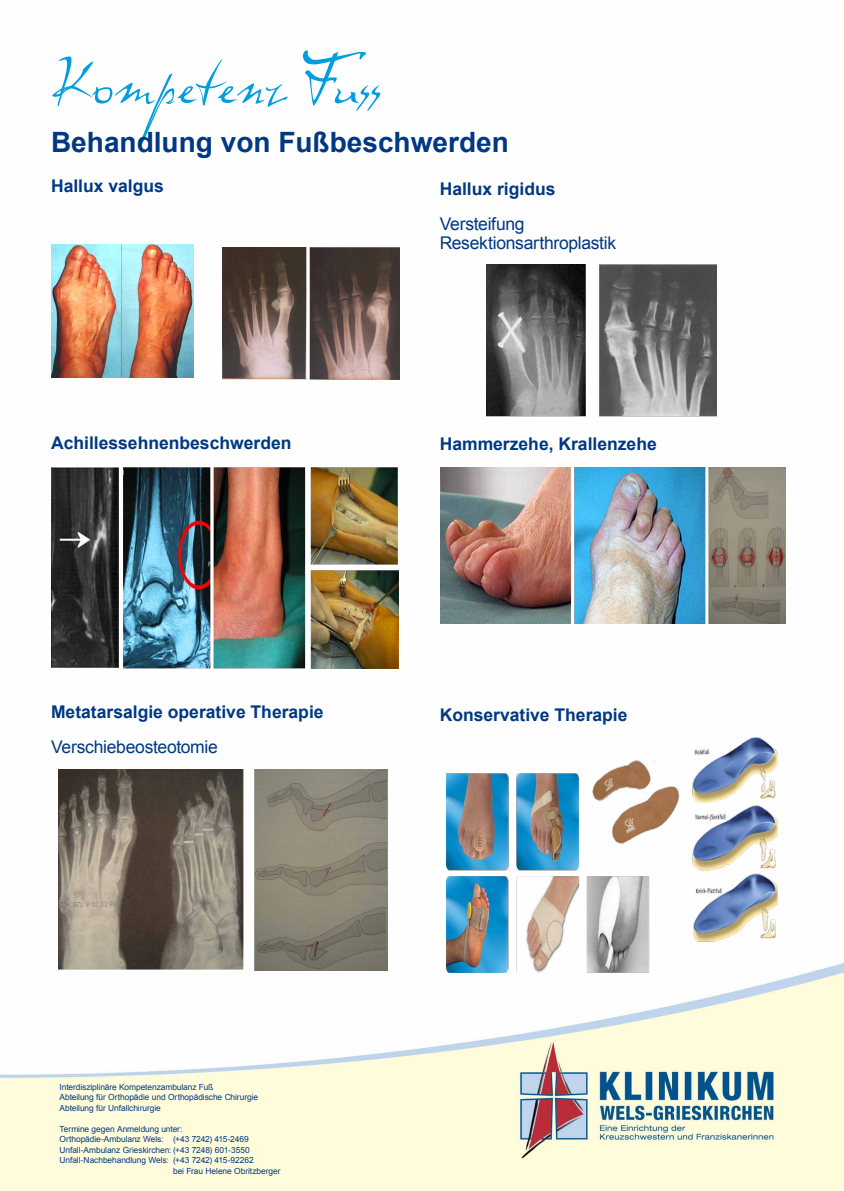
<style>
.page{position:relative;width:844px;height:1191px;background:#fff}
.page>*{position:absolute;margin:0;border:0;box-sizing:border-box;transform-origin:0 0}
.t1{font:58.1px "Dali";letter-spacing:-.03em;color:#009ee0}
.t2{font:700 28px "Arial";color:#003882}
.t3{font:700 17.5px "Arial";color:#003882}
.t4{font:17.5px/18.5px "Arial";letter-spacing:-.015em;color:#003882}
.t5{font:8.4px/10.5px "Arial";letter-spacing:-.01em;color:#003882}
</style>
<div class="page">
<img style="left:0;top:244px;width:843px;height:947px">
<img style="left:51px;top:245px;width:142px;height:132px">
<img style="left:222px;top:247px;width:177px;height:132px">
<img style="left:486px;top:264px;width:230px;height:155px">
<img style="left:51px;top:468px;width:348px;height:201px">
<img style="left:440px;top:468px;width:345px;height:155px">
<img style="left:58px;top:769px;width:329px;height:201px">
<img style="left:446px;top:737px;width:330px;height:235px">
<h1 class="t1" style="left:51px;top:49px;width:332px">Kompetenz Fuss</h1>
<h2 class="t2" style="left:51px;top:124px;width:459px">Behandlung von Fußbeschwerden</h2>
<h3 class="t3" style="left:439px;top:177px;width:117px">Hallux rigidus</h3>
<h3 class="t4" style="left:439px;top:215px;width:178px">Versteifung<br>Resektionsarthroplastik</h3>
<h3 class="t3" style="left:51px;top:174px;width:114px">Hallux valgus</h3>
<h3 class="t3" style="left:51px;top:431px;width:242px">Achillessehnenbeschwerden</h3>
<h3 class="t3" style="left:439px;top:432px;width:218px">Hammerzehe, Krallenzehe</h3>
<h3 class="t3" style="left:51px;top:700px;width:274px">Metatarsalgie operative Therapie</h3>
<h3 class="t4" style="left:51px;top:737px;width:168px">Verschiebeosteotomie</h3>
<h3 class="t3" style="left:439px;top:703px;width:189px">Konservative Therapie</h3>
<p class="t5" style="left:60px;top:1081px;width:200px">Interdisziplinäre Kompetenzambulanz Fuß<br>Abteilung für Orthopädie und Orthopädische Chirurgie<br>Abteilung für Unfallchirurgie</p>
<p class="t5" style="left:60px;top:1123px;width:124px">Termine gegen Anmeldung unter:</p>
<p class="t5" style="left:60px;top:1133px;width:191px">Orthopädie-Ambulanz Wels: (+43 7242) 415-2469</p>
<p class="t5" style="left:60px;top:1144px;width:192px">Unfall-Ambulanz Grieskirchen: (+43 7248) 601-3550</p>
<p class="t5" style="left:60px;top:1154px;width:196px">Unfall-Nachbehandlung Wels: (+43 7242) 415-92262</p>
<p class="t5" style="left:173px;top:1165px;width:109px">bei Frau Helene Obritzberger</p>
</div>
